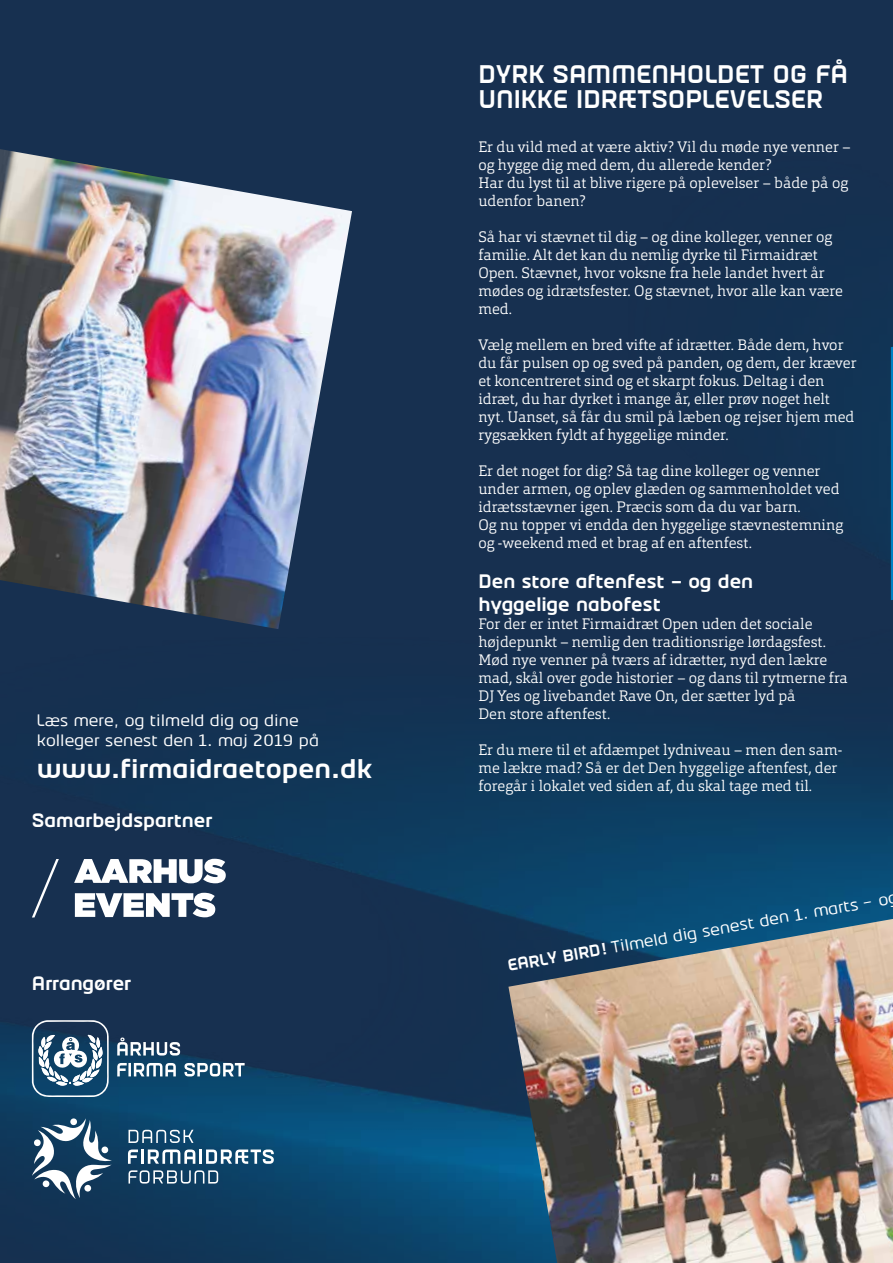
<style>
.page{position:relative;width:893px;height:1263px;background:#173050}
.page>*{position:absolute;margin:0;border:0;box-sizing:border-box;transform-origin:0 0}
.t1{font:700 27px "Firm";color:#fff}
.t2{font:700 25.5px/25.5px "Firm";color:#fff}
.t3{font:700 19.5px/22.5px "Firm";color:#fff}
.t4{font:16.5px/19.8px "Firm";color:#fff}
.t5{font:300 15px/18px "Orgon Slab";color:#fff}
.s1{font-weight:700}
</style>
<div class="page">
<img style="left:0;top:346px;width:893px;height:917px">
<img style="left:0;top:149px;width:352px;height:480px">
<img style="left:508px;top:919px;width:385px;height:344px">
<svg style="left:32px;top:1118px;width:80px;height:81px"></svg>
<svg style="left:129px;top:1170px;width:89px;height:13px"></svg>
<hr style="left:141px;top:1149px;width:3px;height:15px;background:#fff">
<svg style="left:128px;top:1149px;width:10px;height:15px"></svg>
<svg style="left:148px;top:1149px;width:47px;height:15px"></svg>
<hr style="left:199px;top:1149px;width:3px;height:15px;background:#fff">
<svg style="left:206px;top:1149px;width:68px;height:15px"></svg>
<svg style="left:129px;top:1130px;width:65px;height:13px"></svg>
<svg style="left:32px;top:1020px;width:77px;height:77px"></svg>
<svg style="left:117px;top:1063px;width:128px;height:13px;background:#7b98ac"></svg>
<svg style="left:117px;top:1037px;width:63px;height:18px"></svg>
<hr style="left:891px;top:347px;width:2px;height:253px;background:#0081c3">
<svg style="left:32px;top:859px;width:27px;height:58px"></svg>
<svg style="left:74px;top:859px;width:152px;height:24px"></svg>
<svg style="left:75px;top:893px;width:140px;height:24px"></svg>
<p class="t4" style="left:37px;top:710px;width:284px">Læs mere, og tilmeld dig og dine kolleger senest den 1. maj 2019 på</p>
<h1 class="t1" style="left:37px;top:753px;width:337px">www.firmaidraetopen.dk</h1>
<h3 class="t3" style="left:32px;top:809px;width:182px">Samarbejdspartner</h3>
<h3 class="t3" style="left:32px;top:973px;width:101px">Arrangører</h3>
<h2 class="t2" style="left:478px;top:62px;width:371px">DYRK SAMMENHOLDET OG FÅ<br>UNIKKE IDRÆTSOPLEVELSER</h2>
<p class="t5" style="left:478px;top:137px;width:374px">Er du vild med at være aktiv? Vil du møde nye venner – og hygge dig med dem, du allerede kender?<br>Har du lyst til at blive rigere på oplevelser – både på og udenfor banen?</p>
<p class="t5" style="left:478px;top:227px;width:366px">Så har vi stævnet til dig – og dine kolleger, venner og familie. Alt det kan du nemlig dyrke til Firmaidræt Open. Stævnet, hvor voksne fra hele landet hvert år mødes og idrætsfester. Og stævnet, hvor alle kan være med.</p>
<p class="t5" style="left:478px;top:335px;width:380px">Vælg mellem en bred vifte af idrætter. Både dem, hvor du får pulsen op og sved på panden, og dem, der kræver et koncentreret sind og et skarpt fokus. Deltag i den idræt, du har dyrket i mange år, eller prøv noget helt nyt. Uanset, så får du smil på læben og rejser hjem med rygsækken fyldt af hyggelige minder.</p>
<p class="t5" style="left:478px;top:461px;width:366px">Er det noget for dig? Så tag dine kolleger og venner under armen, og oplev glæden og sammenholdet ved idrætsstævner igen. Præcis som da du var barn.<br>Og nu topper vi endda den hyggelige stævnestemning og -weekend med et brag af en aftenfest.</p>
<h3 class="t3" style="left:478px;top:571px;width:276px">Den store aftenfest – og den hyggelige nabofest</h3>
<p class="t5" style="left:478px;top:614px;width:371px">For der er intet Firmaidræt Open uden det sociale højdepunkt – nemlig den traditionsrige lørdagsfest.<br>Mød nye venner på tværs af idrætter, nyd den lækre mad, skål over gode historier – og dans til rytmerne fra DJ Yes og livebandet Rave On, der sætter lyd på<br>Den store aftenfest.</p>
<p class="t5" style="left:478px;top:740px;width:365px">Er du mere til et afdæmpet lydniveau – men den sam&shy;me lækre mad? Så er det Den hyggelige aftenfest, der foregår i lokalet ved siden af, du skal tage med til.</p>
<p class="t4" style="left:506px;top:956px;width:388px;rotate:-10deg"><span class="s1">EARLY BIRD!</span> Tilmeld dig senest den 1. marts – o</p>
</div>
